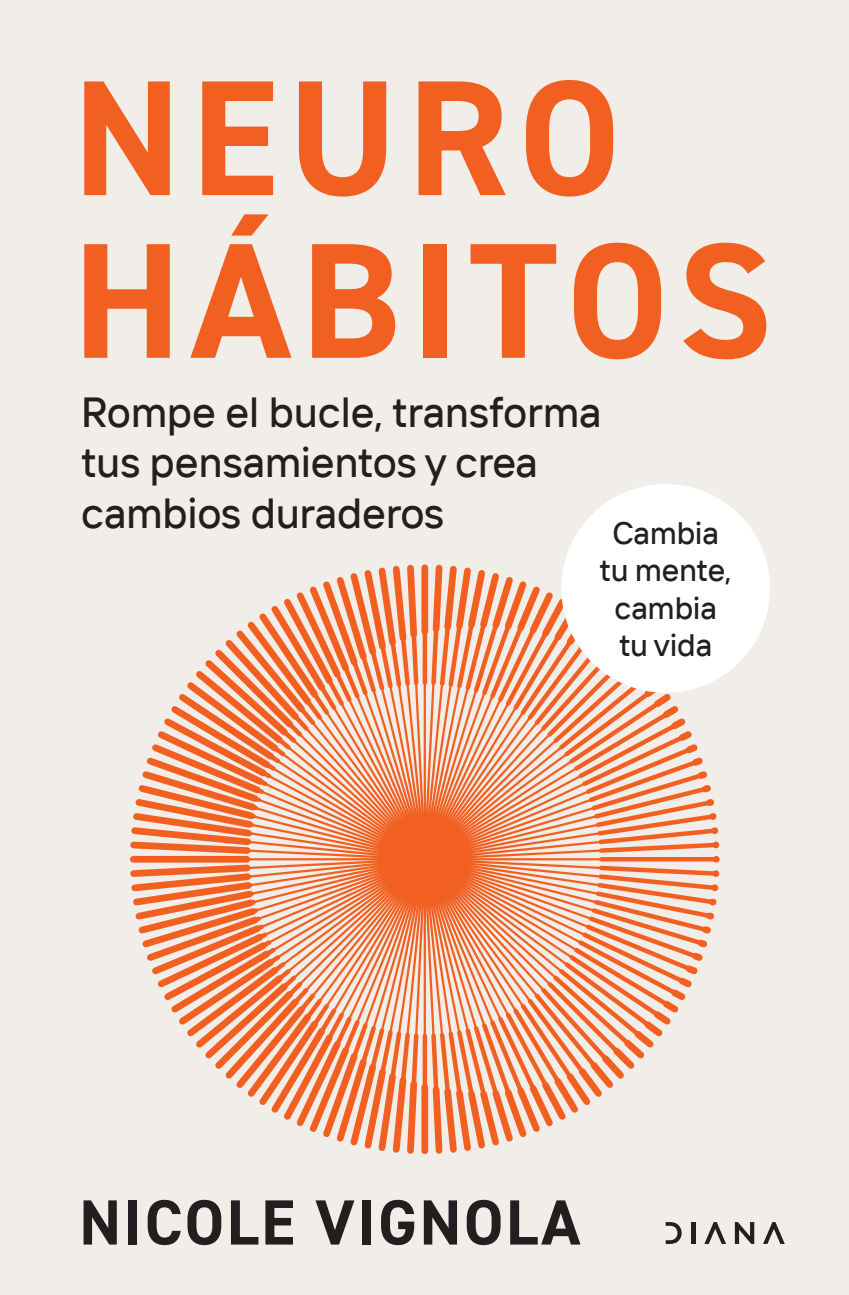
<style>
.page{position:relative;width:849px;height:1295px;background:#f1ede8}
.page>*{position:absolute;margin:0;border:0;box-sizing:border-box;transform-origin:0 0}
.t1{font:700 164.6px/162.6px "DIN2014";letter-spacing:.06em;color:#f26021}
.t2{font:700 64px "DIN2014";letter-spacing:.035em;color:#231f20}
.t3{font:500 42px/50.4px "TT Interphases Pro Trl";color:#231f20}
.t4{font:500 31px/37.2px "TT Interphases Pro Trl";color:#231f20;text-align:center}
</style>
<div class="page">
<svg style="left:130px;top:564px;width:590px;height:591px"></svg>
<div style="left:561px;top:484px;width:209px;height:209px;background:#fff;border-radius:50%"></div>
<hr style="left:691px;top:1222px;width:4px;height:22px;background:#231f20">
<svg style="left:704px;top:1222px;width:22px;height:22px"></svg>
<svg style="left:735px;top:1222px;width:19px;height:22px"></svg>
<svg style="left:763px;top:1222px;width:22px;height:22px"></svg>
<svg style="left:665px;top:1222px;width:16px;height:22px"></svg>
<h1 class="t1" style="left:73px;top:55px;width:700px">NEURO<br>HÁBITOS</h1>
<p class="t3" style="left:81px;top:386px;width:522px">Rompe el bucle, transforma tus pensamientos y crea cambios duraderos</p>
<p class="t4" style="left:599px;top:514px;width:134px">Cambia tu mente, cambia tu vida</p>
<h2 class="t2" style="left:79px;top:1180px;width:502px">NICOLE VIGNOLA</h2>
</div>
